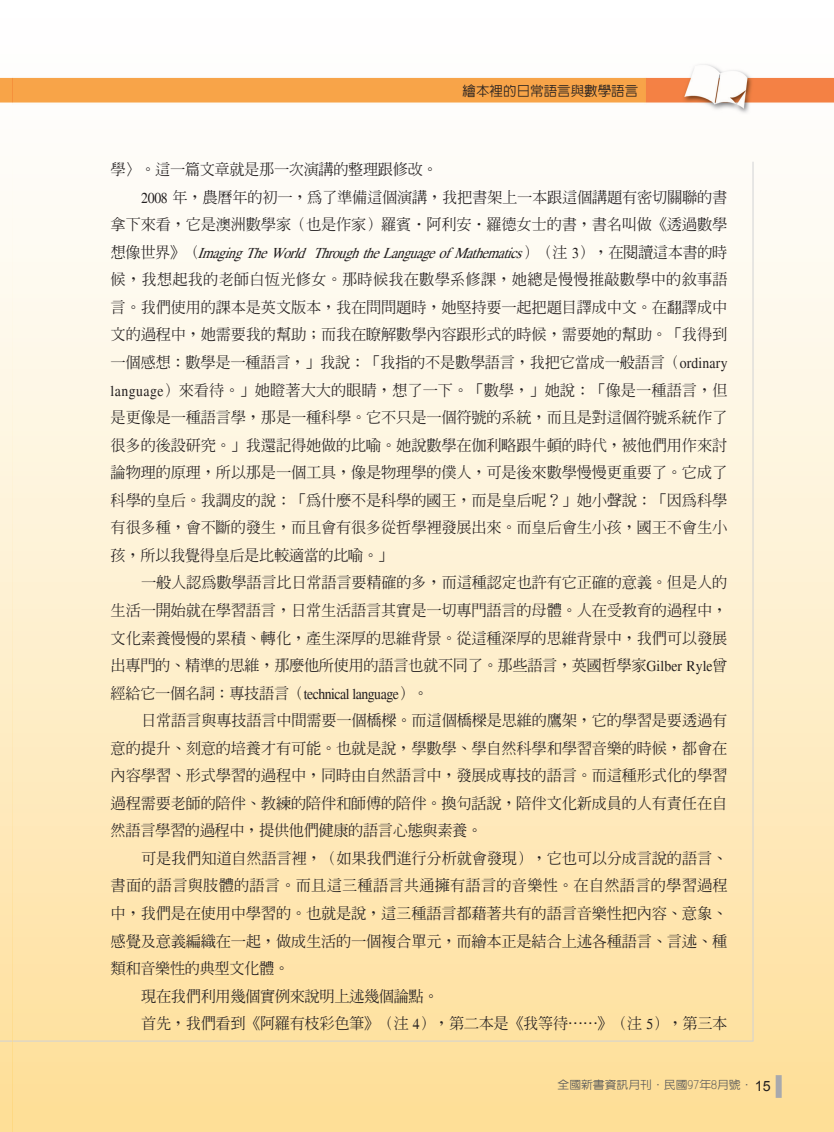
<style>
.page{position:relative;width:834px;height:1132px;background:#fff}
.page>*{position:absolute;margin:0;border:0;box-sizing:border-box;transform-origin:0 0}
._04-內文{font:500 15.3px/27.5px "AR Ming B5";letter-spacing:-.03em;color:#231f20;text-align:justify}
._07-書眉{font:500 13.5px "AR New Hei B5";color:#231f20}
.t1{font:500 11.25px "AR New Hei B5";color:#57585a;scale:1.05 1}
.s1{font-family:"Times";font-weight:400}
.s2{font-family:"Times";font-weight:400;font-style:italic}
.s3{font-family:"Arial";font-weight:400;font-size:14.25px;color:#231f20}
</style>
<div class="page">
<svg style="left:0;top:178px;width:13px;height:953px;background:#feeec9"></svg>
<svg style="left:0;top:1040px;width:13px;height:1px"></svg>
<div style="left:13px;top:0;width:820px;height:1131px;background:linear-gradient(to bottom,#fdfafb,#ffe3a1)"></div>
<div style="left:775px;top:1074px;width:6px;height:23px;background:#a8a9ad"></div>
<hr style="left:13px;top:1040px;width:740px;height:1px;background:#d1d2d4">
<hr style="left:752px;top:162px;width:1px;height:878px;background:#d1d2d4">
<p class="_07-書眉" style="left:462px;top:84px;width:177px">繪本裡的日常語言與數學語言</p>
<p class="_04-內文" style="left:111px;top:156px;width:328px">學〉。這一篇文章就是那一次演講的整理跟修改。</p>
<p class="_04-內文" style="left:111px;top:183px;width:618px;text-indent:31px"><span class="s1">2008</span> 年，農曆年的初一，為了準備這個演講，我把書架上一本跟這個講題有密切關聯的書拿下來看，它是澳洲數學家（也是作家）羅賓‧阿利安‧羅德女士的書，書名叫做《透過數學想像世界》（ <span class="s2">Imaging The World Through the Language of Mathematics</span>）（注 <span class="s1">3</span> ），在閱讀這本書的時候，我想起我的老師白恆光修女。那時候我在數學系修課，她總是慢慢推敲數學中的敘事語言。我們使用的課本是英文版本，我在問問題時，她堅持要一起把題目譯成中文。在翻譯成中文的過程中，她需要我的幫助；而我在瞭解數學內容跟形式的時候，需要她的幫助。「我得到一個感想：數學是一種語言，」我說：「我指的不是數學語言，我把它當成一般語言（<span class="s1">ordinary language</span>）來看待。」她瞪著大大的眼睛，想了一下。「數學，」她說：「像是一種語言，但是更像是一種語言學，那是一種科學。它不只是一個符號的系統，而且是對這個符號系統作了很多的後設研究。」我還記得她做的比喻。她說數學在伽利略跟牛頓的時代，被他們用作來討論物理的原理，所以那是一個工具，像是物理學的僕人，可是後來數學慢慢更重要了。它成了科學的皇后。我調皮的說：「為什麼不是科學的國王，而是皇后呢？」她小聲說：「因為科學有很多種，會不斷的發生，而且會有很多從哲學裡發展出來。而皇后會生小孩，國王不會生小孩，所以我覺得皇后是比較適當的比喻。」</p>
<p class="_04-內文" style="left:111px;top:568px;width:618px;text-indent:31px">一般人認為數學語言比日常語言要精確的多，而這種認定也許有它正確的意義。但是人的生活一開始就在學習語言，日常生活語言其實是一切專門語言的母體。人在受教育的過程中，文化素養慢慢的累積、轉化，產生深厚的思維背景。從這種深厚的思維背景中，我們可以發展出專門的、精準的思維，那麼他所使用的語言也就不同了。那些語言，英國哲學家<span class="s1">Gilber Ryle</span>曾經給它一個名詞：專技語言（<span class="s1">technical language</span>）。</p>
<p class="_04-內文" style="left:111px;top:706px;width:618px;text-indent:31px">日常語言與專技語言中間需要一個橋樑。而這個橋樑是思維的鷹架，它的學習是要透過有意的提升、刻意的培養才有可能。也就是說，學數學、學自然科學和學習音樂的時候，都會在內容學習、形式學習的過程中，同時由自然語言中，發展成專技的語言。而這種形式化的學習過程需要老師的陪伴、教練的陪伴和師傅的陪伴。換句話說，陪伴文化新成員的人有責任在自然語言學習的過程中，提供他們健康的語言心態與素養。</p>
<p class="_04-內文" style="left:111px;top:844px;width:618px;text-indent:31px">可是我們知道自然語言裡，（如果我們進行分析就會發現），它也可以分成言說的語言、書面的語言與肢體的語言。而且這三種語言共通擁有語言的音樂性。在自然語言的學習過程中，我們是在使用中學習的。也就是說，這三種語言都藉著共有的語言音樂性把內容、意象、感覺及意義編織在一起，做成生活的一個複合單元，而繪本正是結合上述各種語言、言述、種類和音樂性的典型文化體。</p>
<p class="_04-內文" style="left:141px;top:981px;width:299px">現在我們利用幾個實例來說明上述幾個論點。</p>
<p class="_04-內文" style="left:141px;top:1009px;width:587px">首先，我們看到《阿羅有枝彩色筆》（注 <span class="s1">4</span>），第二本是《我等待⋯⋯》（注 <span class="s1">5</span>），第三本</p>
<p class="t1" style="left:557px;top:1078px;width:204px">全國新書資訊月刊．民國97年8月號． <span class="s3">15</span></p>
</div>
